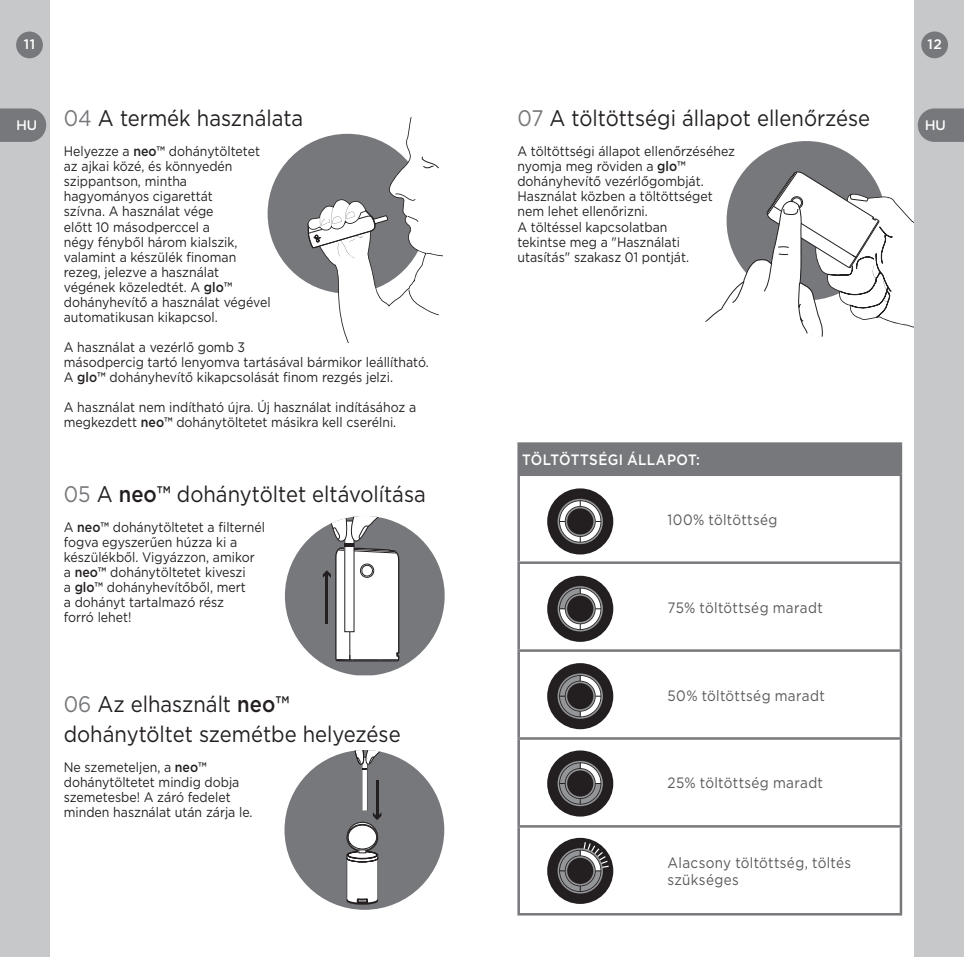
<style>
.page{position:relative;width:964px;height:957px;background:#fff}
.page>*{position:absolute;margin:0;border:0;box-sizing:border-box;transform-origin:0 0}
.Body_Text{font:22.5px/30px "Gotham";color:#231f20;scale:.9 1}
.Body_Text-2{font:15px/17.5px "Gotham";letter-spacing:.025em;color:#57585a;scale:.9 1}
.Body_Text-3{font:500 15px "Gotham";letter-spacing:.03em;color:#fff;scale:.9 1}
.t1{font:600 14.25px "Houschka Rounded";color:#fff}
.Body_Text-4{font:13.75px/15px "Gotham";color:#231f20;scale:.9 1}
.t2{font:500 13.75px "Gotham";color:#fff}
.s1{color:#76787b}
.s2{font-weight:500}
</style>
<div class="page">
<div style="left:284px;top:750px;width:160px;height:160px;background:#76787b;border-radius:50%"></div>
<svg style="left:347px;top:750px;width:39px;height:160px"></svg>
<svg style="left:285px;top:516px;width:160px;height:159px"></svg>
<div style="left:268px;top:134px;width:159px;height:159px;background:#76787b;border-radius:50%"></div>
<svg style="left:307px;top:117px;width:136px;height:225px"></svg>
<div style="left:0;top:0;width:50px;height:957px;background:#c7c8ca"></div>
<div style="left:914px;top:0;width:50px;height:957px;background:#c7c8ca"></div>
<svg style="left:0;top:108px;width:46px;height:34px"></svg>
<svg style="left:705px;top:108px;width:259px;height:229px"></svg>
<div style="left:16px;top:32px;width:27px;height:26px;background:#76787b;border-radius:50%"></div>
<div style="left:921px;top:31px;width:27px;height:27px;background:#76787b;border-radius:50%"></div>
<div style="left:519px;top:443px;width:382px;height:32px;background:#76787b"></div>
<hr style="left:517px;top:442px;width:385px;height:3px;background:#76787b">
<hr style="left:517px;top:445px;width:3px;height:28px;background:#76787b">
<hr style="left:899px;top:445px;width:3px;height:28px;background:#76787b">
<hr style="left:517px;top:473px;width:385px;height:3px;background:#76787b">
<hr style="left:517px;top:476px;width:3px;height:85px;background:#76787b">
<hr style="left:899px;top:476px;width:3px;height:85px;background:#76787b">
<hr style="left:517px;top:561px;width:385px;height:3px;background:#76787b">
<hr style="left:517px;top:564px;width:3px;height:85px;background:#76787b">
<hr style="left:899px;top:564px;width:3px;height:85px;background:#76787b">
<hr style="left:517px;top:649px;width:385px;height:3px;background:#76787b">
<hr style="left:517px;top:652px;width:3px;height:85px;background:#76787b">
<hr style="left:899px;top:652px;width:3px;height:85px;background:#76787b">
<hr style="left:517px;top:737px;width:385px;height:3px;background:#76787b">
<hr style="left:517px;top:740px;width:3px;height:85px;background:#76787b">
<hr style="left:899px;top:740px;width:3px;height:85px;background:#76787b">
<hr style="left:517px;top:825px;width:385px;height:2px;background:#76787b">
<hr style="left:517px;top:827px;width:3px;height:86px;background:#76787b">
<hr style="left:899px;top:827px;width:3px;height:86px;background:#76787b">
<hr style="left:517px;top:913px;width:385px;height:2px;background:#76787b">
<div style="left:547px;top:488px;width:66px;height:66px;background:#231f20;border-radius:50%"></div>
<svg style="left:557px;top:499px;width:46px;height:45px"></svg>
<div style="left:547px;top:576px;width:66px;height:66px;background:#231f20;border-radius:50%"></div>
<svg style="left:557px;top:586px;width:46px;height:45px"></svg>
<div style="left:547px;top:663px;width:66px;height:66px;background:#231f20;border-radius:50%"></div>
<svg style="left:557px;top:673px;width:46px;height:46px"></svg>
<div style="left:547px;top:750px;width:66px;height:66px;background:#231f20;border-radius:50%"></div>
<svg style="left:557px;top:761px;width:46px;height:45px"></svg>
<div style="left:547px;top:838px;width:66px;height:66px;background:#231f20;border-radius:50%"></div>
<svg style="left:557px;top:841px;width:53px;height:52px"></svg>
<p class="t2" style="left:24px;top:36px;width:13px">11</p>
<p class="t2" style="left:927px;top:36px;width:16px">12</p>
<p class="Body_Text" style="left:64px;top:103px;width:268px"><span class="s1">04</span> A termék használata</p>
<p class="Body_Text-4" style="left:64px;top:144px;width:231px">Helyezze a <span class="s2">neo™</span> dohánytöltetet az ajkai közé, és könnyedén szippantson, mintha hagyományos cigarettát<br>szívna. A használat vége<br>előtt 10 másodperccel a<br>négy fényből három kialszik, valamint a készülék finoman rezeg, jelezve a használat végének közeledtét. A <span class="s2">glo™ </span>dohányhevítő a használat végével automatikusan kikapcsol.</p>
<p class="Body_Text-4" style="left:64px;top:339px;width:407px">A használat a vezérlő gomb 3<br>másodpercig tartó lenyomva tartásával bármikor leállítható.<br>A <span class="s2">glo™</span> dohányhevítő kikapcsolását finom rezgés jelzi.</p>
<p class="Body_Text-4" style="left:64px;top:399px;width:393px">A használat nem indítható újra. Új használat indításához a megkezdett <span class="s2">neo™</span> dohánytöltetet másikra kell cserélni.</p>
<p class="Body_Text" style="left:517px;top:103px;width:393px"><span class="s1">07</span> A töltöttségi állapot ellenőrzése</p>
<p class="Body_Text-4" style="left:517px;top:144px;width:243px">A töltöttségi állapot ellenőrzéséhez nyomja meg röviden a <span class="s2">glo™ </span>dohányhevítő vezérlőgombját.<br>Használat közben a töltöttséget nem lehet ellenőrizni.<br>A töltéssel kapcsolatban<br>tekintse meg a "Használati utasítás" szakasz 01 pontját.</p>
<p class="t1" style="left:16px;top:115px;width:22px">HU</p>
<p class="t1" style="left:925px;top:115px;width:22px">HU</p>
<p class="Body_Text" style="left:64px;top:478px;width:404px"><span class="s1">05</span> A <span class="s2">neo™</span> dohánytöltet eltávolítása</p>
<p class="Body_Text-4" style="left:64px;top:519px;width:225px">A <span class="s2">neo™</span> dohánytöltetet a filternél fogva egyszerűen húzza ki a készülékből. Vigyázzon, amikor a <span class="s2">neo™</span> dohánytöltetet kiveszi<br>a <span class="s2">glo™</span> dohányhevítőből, mert<br>a dohányt tartalmazó rész<br>forró lehet!</p>
<p class="Body_Text" style="left:64px;top:688px;width:376px"><span class="s1">06</span> Az elhasznált <span class="s2">neo™ </span>dohánytöltet szemétbe helyezése</p>
<p class="Body_Text-4" style="left:64px;top:759px;width:211px">Ne szemeteljen, a <span class="s2">neo™ </span>dohánytöltetet mindig dobja szemetesbe! A záró fedelet minden használat után zárja le.</p>
<p class="Body_Text-3" style="left:522px;top:450px;width:199px">TÖLTÖTTSÉGI ÁLLAPOT:</p>
<p class="Body_Text-2" style="left:667px;top:510px;width:124px">100% töltöttség</p>
<p class="Body_Text-2" style="left:667px;top:598px;width:174px">75% töltöttség maradt</p>
<p class="Body_Text-2" style="left:667px;top:686px;width:176px">50% töltöttség maradt</p>
<p class="Body_Text-2" style="left:667px;top:774px;width:174px">25% töltöttség maradt</p>
<p class="Body_Text-2" style="left:667px;top:853px;width:205px">Alacsony töltöttség, töltés szükséges</p>
</div>
